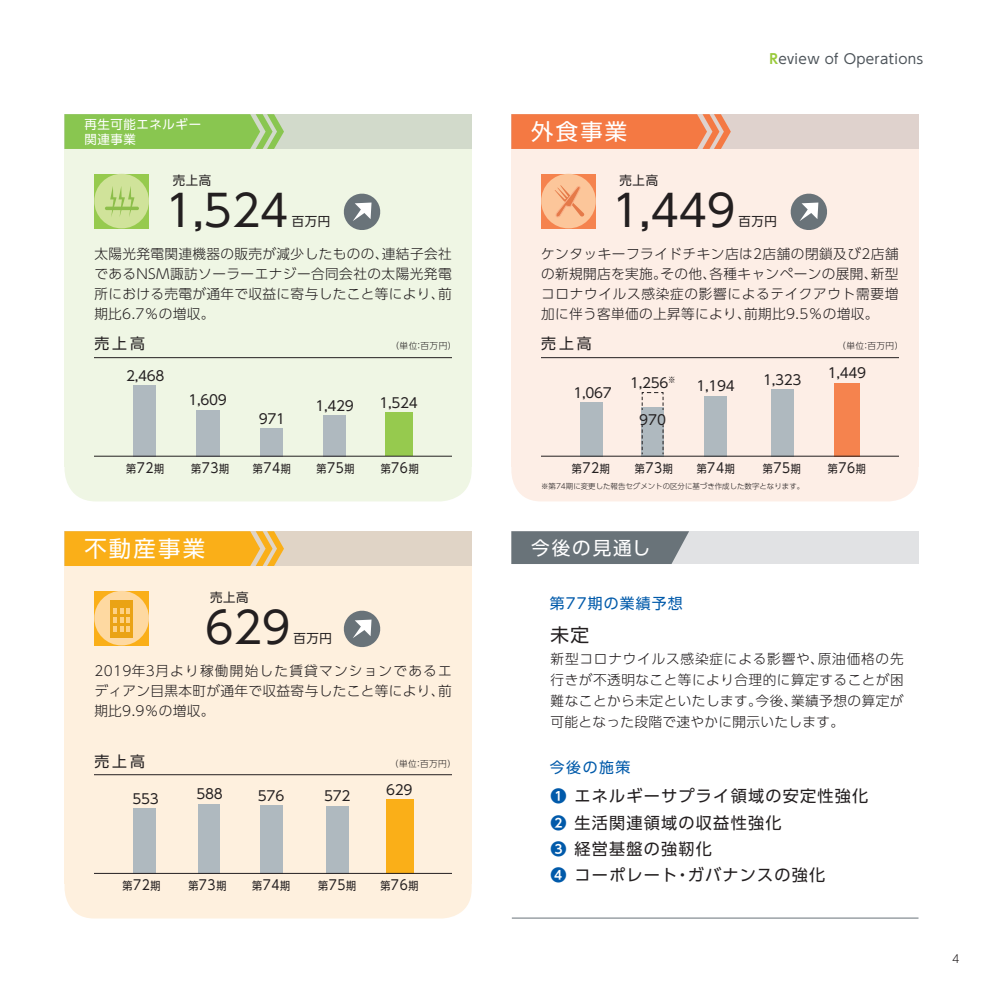
<style>
.page{position:relative;width:993px;height:993px;background:#fff}
.page>*{position:absolute;margin:0;border:0;box-sizing:border-box;transform-origin:0 0}
.t1{font:43.4px "UD Shin Go Pro";letter-spacing:-.01em;color:#231f20}
.t2{font:22.4px "UD Shin Go Pro";letter-spacing:.1em;color:#fff}
.t3{font:18.55px "UD Shin Go Pro";letter-spacing:.1em;color:#fff}
.t4{font:18.55px "UD Shin Go Pro";color:#231f20}
.t5{font:16.1px/26.1px "UD Shin Go Pro";letter-spacing:.075em;color:#231f20}
.t6{font:14.88px "UD Shin Go Pro";letter-spacing:.075em;color:#015aaa}
.t7{font:14.88px "UD Shin Go Pro";letter-spacing:.2em;color:#231f20}
.t8{font:300 13.65px/19.8px "UD Shin Go Pro";letter-spacing:.025em;color:#231f20;text-align:justify}
.t9{font:13.65px "UD Shin Go Pro";letter-spacing:-.025em;color:#231f20}
.t10{font:13.65px "UD Shin Go Pro";letter-spacing:.025em;color:#4d545a}
.t11{font:12.42px "UD Shin Go Pro";letter-spacing:.05em;color:#231f20}
.t12{font:12.42px/14.9px "UD Shin Go Pro";letter-spacing:.05em;color:#fff}
.t13{font:11.2px "UD Shin Go Pro";color:#231f20;scale:.9 1}
.t14{font:300 11.2px "UD Shin Go Pro";color:#231f20}
.t15{font:300 8.75px "UD Shin Go Pro";letter-spacing:.05em;color:#231f20}
.t16{font:300 7.52px "UD Shin Go Pro";color:#231f20}
.s1{font-size:13.65px}
.s2{font-family:"UD Shin Go Pro De";font-weight:700;color:#99ca3b}
.s3{font-family:"UD Shin Go Pro De";font-weight:700;color:#015aaa}
</style>
<div class="page">
<div style="left:511px;top:531px;width:407px;height:33px;background:#e1e2e4"></div>
<div style="left:64px;top:848px;width:407px;height:70px;background:#fef0de;border-radius:30px"></div>
<div style="left:511px;top:432px;width:407px;height:69px;background:#fdeee6;border-radius:30px"></div>
<svg style="left:511px;top:531px;width:178px;height:33px;background:#6f797f"></svg>
<hr style="left:511px;top:917px;width:407px;height:1px;background:#697379">
<div style="left:511px;top:149px;width:407px;height:308px;background:#fdeee6"></div>
<div style="left:580px;top:402px;width:22px;height:54px;background:#afb9bf"></div>
<div style="left:641px;top:407px;width:22px;height:49px;background:#afb9bf"></div>
<div style="left:704px;top:395px;width:22px;height:61px;background:#afb9bf"></div>
<hr style="left:541px;top:357px;width:357px;height:1px;background:#231f20">
<svg style="left:641px;top:391px;width:22px;height:19px"></svg>
<svg style="left:662px;top:425px;width:1px;height:29px"></svg>
<svg style="left:641px;top:425px;width:1px;height:29px"></svg>
<div style="left:770px;top:389px;width:23px;height:67px;background:#afb9bf"></div>
<div style="left:834px;top:383px;width:25px;height:73px;background:#f5834e"></div>
<hr style="left:541px;top:455px;width:357px;height:1px;background:#231f20">
<div style="left:541px;top:174px;width:54px;height:54px;background:#f5834e"></div>
<div style="left:541px;top:174px;width:54px;height:54px;background:#fcc69a;border-radius:50%"></div>
<svg style="left:554px;top:185px;width:30px;height:32px"></svg>
<div style="left:64px;top:566px;width:407px;height:308px;background:#fef0de"></div>
<div style="left:134px;top:807px;width:22px;height:66px;background:#afb9bf"></div>
<div style="left:198px;top:803px;width:22px;height:70px;background:#afb9bf"></div>
<div style="left:260px;top:804px;width:22px;height:69px;background:#afb9bf"></div>
<hr style="left:94px;top:774px;width:357px;height:1px;background:#231f20">
<div style="left:326px;top:805px;width:22px;height:68px;background:#afb9bf"></div>
<div style="left:386px;top:798px;width:27px;height:75px;background:#faaf18"></div>
<hr style="left:94px;top:872px;width:357px;height:1px;background:#231f20">
<div style="left:94px;top:590px;width:55px;height:55px;background:#faaf18"></div>
<div style="left:94px;top:590px;width:55px;height:55px;background:#fed9a1;border-radius:50%"></div>
<svg style="left:110px;top:600px;width:22px;height:37px"></svg>
<div style="left:64px;top:149px;width:407px;height:309px;background:#eff6e4"></div>
<div style="left:64px;top:432px;width:407px;height:69px;background:#eff6e4;border-radius:32px"></div>
<div style="left:134px;top:385px;width:22px;height:71px;background:#afb9bf"></div>
<div style="left:196px;top:410px;width:23px;height:46px;background:#afb9bf"></div>
<div style="left:260px;top:428px;width:23px;height:28px;background:#afb9bf"></div>
<div style="left:323px;top:415px;width:23px;height:41px;background:#afb9bf"></div>
<div style="left:385px;top:412px;width:27px;height:44px;background:#96ca4e"></div>
<hr style="left:94px;top:357px;width:357px;height:1px;background:#231f20">
<hr style="left:94px;top:456px;width:357px;height:1px;background:#231f20">
<div style="left:94px;top:174px;width:55px;height:54px;background:#96ca4e"></div>
<div style="left:94px;top:174px;width:55px;height:54px;background:#d0e39a;border-radius:50%"></div>
<svg style="left:105px;top:206px;width:34px;height:4px"></svg>
<svg style="left:110px;top:186px;width:24px;height:30px"></svg>
<div style="left:64px;top:114px;width:407px;height:35px;background:#d2dacb"></div>
<svg style="left:64px;top:114px;width:220px;height:35px;background:#8ec759"></svg>
<div style="left:64px;top:531px;width:407px;height:35px;background:#e0d4c6"></div>
<svg style="left:64px;top:531px;width:220px;height:35px;background:#f7b125"></svg>
<div style="left:511px;top:114px;width:407px;height:35px;background:#dfd2cd"></div>
<svg style="left:511px;top:114px;width:219px;height:35px;background:#f27f4c"></svg>
<svg style="left:342px;top:192px;width:40px;height:40px;background:#a8b0ad"></svg>
<svg style="left:342px;top:608px;width:40px;height:40px;background:#adadaa"></svg>
<svg style="left:788px;top:192px;width:40px;height:40px;background:#adadad"></svg>
<p class="t12" style="left:84px;top:116px;width:118px">再生可能エネルギー関連事業</p>
<p class="t11" style="left:173px;top:170px;width:40px">売上高</p>
<h1 class="t1" style="left:165px;top:175px;width:125px">1,524</h1>
<p class="t11" style="left:291px;top:211px;width:40px">百万円</p>
<p class="t8" style="left:94px;top:243px;width:359px">太陽光発電関連機器の販売が減少したものの、連結子会社であるNSM諏訪ソーラーエナジー合同会社の太陽光発電所における売電が通年で収益に寄与したこと等により、前期比6.7％の増収。</p>
<p class="t7" style="left:94px;top:331px;width:52px">売上高</p>
<p class="t15" style="left:390px;top:339px;width:68px">（単位：百万円）</p>
<p class="t9" style="left:126px;top:364px;width:40px">2,468</p>
<p class="t13" style="left:126px;top:460px;width:44px">第<span class="s1">72</span>期</p>
<p class="t9" style="left:188px;top:389px;width:40px">1,609</p>
<p class="t13" style="left:191px;top:460px;width:44px">第<span class="s1">73</span>期</p>
<p class="t9" style="left:258px;top:407px;width:28px">971</p>
<p class="t13" style="left:253px;top:460px;width:44px">第<span class="s1">74</span>期</p>
<h2 class="t2" style="left:84px;top:530px;width:122px">不動産事業</h2>
<p class="t9" style="left:315px;top:394px;width:40px">1,429</p>
<p class="t13" style="left:316px;top:460px;width:44px">第<span class="s1">75</span>期</p>
<p class="t9" style="left:379px;top:391px;width:40px">1,524</p>
<p class="t13" style="left:380px;top:460px;width:44px">第<span class="s1">76</span>期</p>
<p class="t11" style="left:210px;top:586px;width:40px">売上高</p>
<h1 class="t1" style="left:205px;top:592px;width:87px">629</h1>
<p class="t11" style="left:293px;top:628px;width:40px">百万円</p>
<p class="t8" style="left:94px;top:660px;width:359px">2019年3月より稼働開始した賃貸マンションであるエディアン目黒本町が通年で収益寄与したこと等により、前期比9.9％の増収。</p>
<p class="t7" style="left:94px;top:748px;width:52px">売上高</p>
<p class="t15" style="left:390px;top:755px;width:68px">（単位：百万円）</p>
<p class="t9" style="left:132px;top:787px;width:28px">553</p>
<p class="t9" style="left:196px;top:782px;width:28px">588</p>
<p class="t9" style="left:258px;top:784px;width:28px">576</p>
<p class="t9" style="left:386px;top:778px;width:28px">629</p>
<p class="t9" style="left:324px;top:784px;width:28px">572</p>
<p class="t13" style="left:122px;top:876px;width:44px">第<span class="s1">72</span>期</p>
<p class="t13" style="left:380px;top:876px;width:44px">第<span class="s1">76</span>期</p>
<p class="t13" style="left:188px;top:876px;width:44px">第<span class="s1">73</span>期</p>
<p class="t13" style="left:252px;top:876px;width:44px">第<span class="s1">74</span>期</p>
<p class="t13" style="left:318px;top:876px;width:44px">第<span class="s1">75</span>期</p>
<h2 class="t2" style="left:531px;top:113px;width:97px">外食事業</h2>
<p class="t10" style="left:769px;top:48px;width:155px"><span class="s2">R</span>eview of Operations</p>
<p class="t11" style="left:619px;top:170px;width:40px">売上高</p>
<h1 class="t1" style="left:611px;top:175px;width:125px">1,449</h1>
<p class="t11" style="left:738px;top:211px;width:40px">百万円</p>
<p class="t8" style="left:541px;top:243px;width:359px">ケンタッキーフライドチキン店は2店舗の閉鎖及び2店舗の新規開店を実施。その他、各種キャンペーンの展開、新型コロナウイルス感染症の影響によるテイクアウト需要増加に伴う客単価の上昇等により、前期比9.5％の増収。</p>
<p class="t7" style="left:541px;top:331px;width:52px">売上高</p>
<p class="t15" style="left:837px;top:339px;width:68px">（単位：百万円）</p>
<p class="t9" style="left:573px;top:381px;width:40px">1,067</p>
<p class="t9" style="left:639px;top:409px;width:29px">970</p>
<p class="t9" style="left:827px;top:362px;width:40px">1,449</p>
<p class="t9" style="left:762px;top:368px;width:40px">1,323</p>
<p class="t9" style="left:629px;top:372px;width:47px">1,256<sup>※</sup></p>
<p class="t9" style="left:696px;top:375px;width:40px">1,194</p>
<p class="t13" style="left:571px;top:460px;width:44px">第<span class="s1">72</span>期</p>
<p class="t13" style="left:827px;top:460px;width:44px">第<span class="s1">76</span>期</p>
<p class="t13" style="left:634px;top:460px;width:44px">第<span class="s1">73</span>期</p>
<p class="t13" style="left:696px;top:460px;width:44px">第<span class="s1">74</span>期</p>
<p class="t13" style="left:762px;top:460px;width:44px">第<span class="s1">75</span>期</p>
<p class="t16" style="left:541px;top:480px;width:264px">※第74期に変更した報告セグメントの区分に基づき作成した数字となります。</p>
<h3 class="t3" style="left:531px;top:532px;width:121px">今後の見通し</h3>
<p class="t6" style="left:549px;top:591px;width:134px">第77期の業績予想</p>
<h3 class="t4" style="left:550px;top:619px;width:40px">未定</h3>
<p class="t8" style="left:550px;top:647px;width:354px;line-height:21px">新型コロナウイルス感染症による影響や、原油価格の先行きが不透明なこと等により合理的に算定することが困難なことから未定といたします。今後、業績予想の算定が可能となった段階で速やかに開示いたします。</p>
<p class="t6" style="left:549px;top:755px;width:82px">今後の施策</p>
<p class="t5" style="left:550px;top:782px;width:319px"><span class="s3">❶</span> エネルギーサプライ領域の安定性強化<br><span class="s3">❷</span> 生活関連領域の収益性強化<br><span class="s3">❸</span> 経営基盤の強靭化<br><span class="s3">❹</span> コーポレート・ガバナンスの強化</p>
<p class="t14" style="left:951px;top:949px;width:9px">4</p>
</div>
